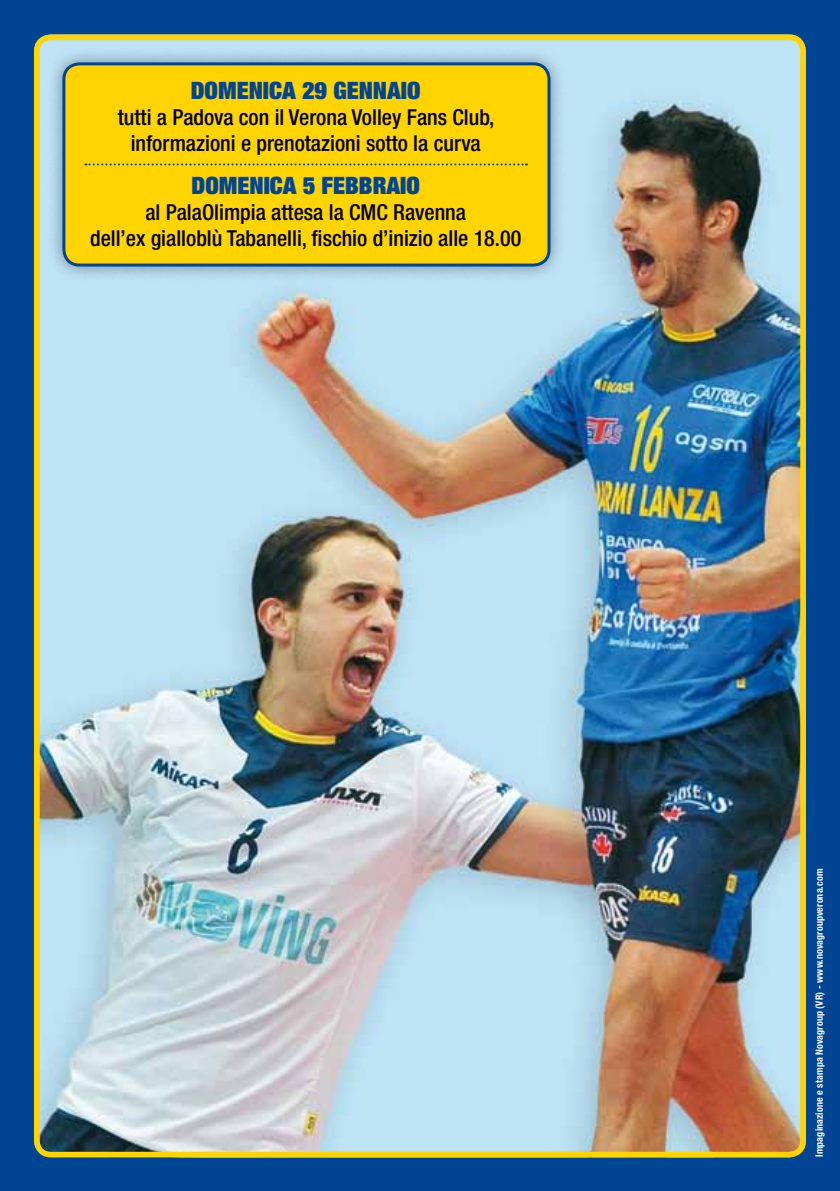
<style>
.page{position:relative;width:840px;height:1191px;background:#fff}
.page>*{position:absolute;margin:0;border:0;box-sizing:border-box;transform-origin:0 0}
.t1{font:900 expanded 24px "Helvetica Neue";color:#004494}
.t2{font:500 condensed 22px/26px "Helvetica Neue";color:#000;text-align:center}
.t3{font:700 condensed 10px "Helvetica Neue";letter-spacing:.01em;color:#fff}
</style>
<div class="page">
<div style="left:0;top:0;width:839px;height:1191px;background:#004494"></div>
<img style="left:41px;top:35px;width:764px;height:1122px">
<div style="left:34px;top:35px;width:771px;height:1122px;border:6px solid #ffd400;border-radius:14px"></div>
<div style="left:46px;top:46px;width:520px;height:237px;background:#000;opacity:.4"></div>
<div style="left:64px;top:64px;width:484px;height:201px;background:#ffd400;border-radius:16px"></div>
<svg style="left:85px;top:163px;width:441px;height:2px"></svg>
<div style="left:62px;top:62px;width:488px;height:204px;border:3px solid #004494;border-radius:16px"></div>
<p class="t1" style="left:191px;top:75px;width:231px">DOMENICA 29 GENNAIO</p>
<p class="t2" style="left:118px;top:104px;width:378px">tutti a Padova con il Verona Volley Fans Club, informazioni e prenotazioni sotto la curva</p>
<p class="t1" style="left:191px;top:170px;width:230px">DOMENICA 5 FEBBRAIO</p>
<p class="t2" style="left:90px;top:199px;width:432px">al PalaOlimpia attesa la CMC Ravenna<br>dell’ex gialloblù Tabanelli, fischio d’inizio alle 18.00</p>
<p class="t3" style="left:812px;top:1157px;width:290px;rotate:-90deg">Impaginazione e stampa Novagroup (VR) - www.novagroupverona.com</p>
</div>
